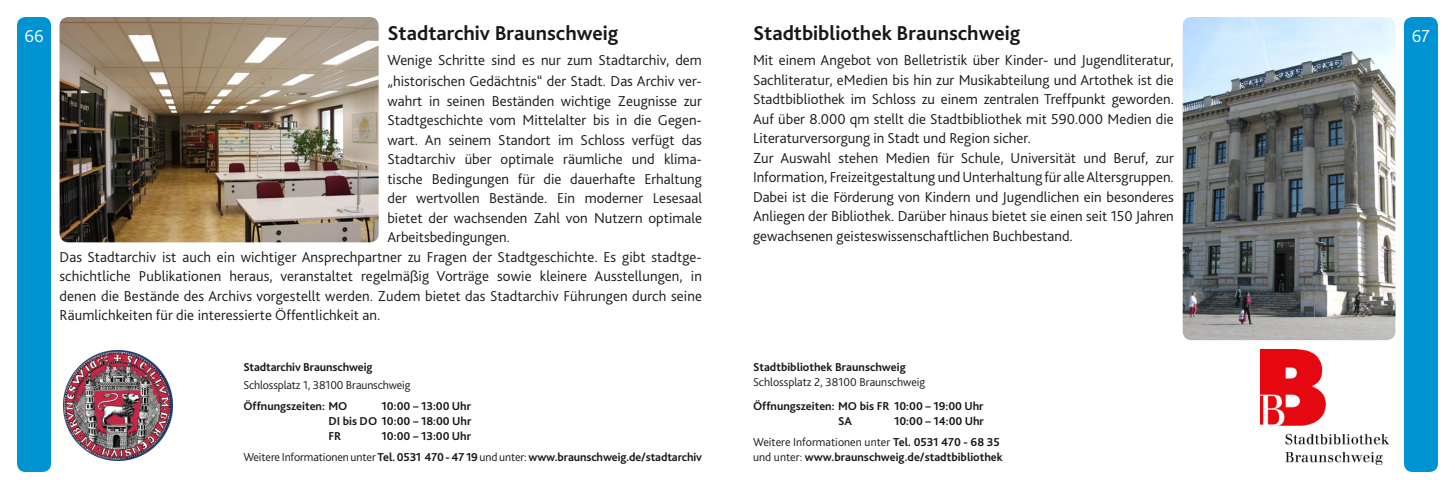
<style>
.page{position:relative;width:1455px;height:489px;background:#fff}
.page>*{position:absolute;margin:0;border:0;box-sizing:border-box;transform-origin:0 0}
.t1{font:700 21px "Bliss 2";color:#181716}
.t2{font:300 18px "Bliss 2";color:#fff}
.t3{font:300 15px/19.5px "Bliss 2";color:#181716}
.t4{font:700 12px/15px "Bliss 2";color:#181716}
.t5{font:300 12px "Bliss 2";letter-spacing:-.005em;color:#181716}
.s1{font-weight:300}
</style>
<div class="page">
<div style="left:17px;top:17px;width:34px;height:455px;background:#0093d2;border-radius:9px"></div>
<div style="left:1403px;top:17px;width:34px;height:455px;background:#0093d2;border-radius:9px"></div>
<img style="left:60px;top:17px;width:318px;height:225px">
<img style="left:63px;top:351px;width:109px;height:109px">
<img style="left:1182px;top:17px;width:213px;height:323px">
<img style="left:1260px;top:350px;width:128px;height:114px">
<p class="t2" style="left:24px;top:24px;width:21px">66</p>
<h1 class="t1" style="left:387px;top:20px;width:232px">Stadtarchiv Braunschweig</h1>
<p class="t2" style="left:1411px;top:24px;width:20px">67</p>
<p class="t3" style="left:387px;top:50px;width:316px;line-height:21px">Wenige Schritte sind es nur zum Stadtarchiv, dem „historischen Gedächtnis“ der Stadt. Das Archiv ver-</p>
<p class="t3" style="left:387px;top:91px;width:316px">wahrt in seinen Beständen wichtige Zeugnisse zur</p>
<p class="t3" style="left:387px;top:110px;width:316px">Stadtgeschichte vom Mittelalter bis in die Gegen-</p>
<p class="t3" style="left:387px;top:130px;width:316px">wart. An seinem Standort im Schloss verfügt das</p>
<p class="t3" style="left:387px;top:149px;width:316px">Stadtarchiv über optimale räumliche und klima-</p>
<p class="t3" style="left:387px;top:169px;width:316px">tische Bedingungen für die dauerhafte Erhaltung</p>
<p class="t3" style="left:387px;top:188px;width:316px">der wertvollen Bestände. Ein moderner Lesesaal</p>
<p class="t3" style="left:387px;top:208px;width:316px">bietet der wachsenden Zahl von Nutzern optimale</p>
<p class="t3" style="left:387px;top:227px;width:124px">Arbeitsbedingungen.</p>
<p class="t3" style="left:60px;top:247px;width:644px">Das Stadtarchiv ist auch ein wichtiger Ansprechpartner zu Fragen der Stadtgeschichte. Es gibt stadtge-</p>
<p class="t3" style="left:60px;top:266px;width:644px">schichtliche Publikationen heraus, veranstaltet regelmäßig Vorträge sowie kleinere Ausstellungen, in</p>
<p class="t3" style="left:60px;top:286px;width:644px">denen die Bestände des Archivs vorgestellt werden. Zudem bietet das Stadtarchiv Führungen durch seine</p>
<p class="t3" style="left:60px;top:305px;width:322px">Räumlichkeiten für die interessierte Öffentlichkeit an.</p>
<h1 class="t1" style="left:753px;top:20px;width:269px">Stadtbibliothek Braunschweig</h1>
<p class="t3" style="left:753px;top:50px;width:422px">Mit einem Angebot von Belletristik über Kinder- und Jugendliteratur, Sachliteratur, eMedien bis hin zur Musikabteilung und Artothek ist die Stadtbibliothek im Schloss zu einem zentralen Treffpunkt geworden.<br>Auf über 8.000 qm stellt die Stadtbibliothek mit 590.000 Medien die Literaturversorgung in Stadt und Region sicher.<br>Zur Auswahl stehen Medien für Schule, Universität und Beruf, zur Information, Freizeitgestaltung und Unterhaltung für alle Altersgruppen.<br>Dabei ist die Förderung von Kindern und Jugendlichen ein besonderes Anliegen der Bibliothek. Darüber hinaus bietet sie einen seit 150 Jahren gewachsenen geisteswissenschaftlichen Buchbestand.</p>
<p class="t4" style="left:243px;top:359px;width:131px">Stadtarchiv Braunschweig</p>
<p class="t5" style="left:243px;top:378px;width:169px">Schlossplatz 1, 38100 Braunschweig</p>
<p class="t4" style="left:243px;top:398px;width:106px">Öffnungszeiten: MO</p>
<p class="t4" style="left:328px;top:398px;width:144px;text-align:justify;text-indent:53px">10:00 – 13:00 Uhr DI bis DO 10:00 – 18:00 Uhr FR</p>
<p class="t4" style="left:243px;top:425px;width:460px;line-height:21px;text-indent:138px">10:00 – 13:00 Uhr<br><span class="s1">Weitere Informationen unter</span> Tel. 0531 470 - 47 19 <span class="s1">und unter:</span> www.braunschweig.de/stadtarchiv</p>
<p class="t4" style="left:753px;top:359px;width:154px">Stadtbibliothek Braunschweig</p>
<p class="t5" style="left:753px;top:375px;width:174px">Schlossplatz 2, 38100 Braunschweig</p>
<p class="t4" style="left:838px;top:398px;width:147px;text-indent:-85px">Öffnungszeiten: MO bis FR 10:00 – 19:00 Uhr<br>SA</p>
<p class="t4" style="left:753px;top:410px;width:248px;line-height:21px;text-indent:141px">10:00 – 14:00 Uhr<br><span class="s1">Weitere Informationen unter</span> Tel. 0531 470 - 68 35</p>
<p class="t4" style="left:753px;top:449px;width:251px"><span class="s1">und unter:</span> www.braunschweig.de/stadtbibliothek</p>
</div>
